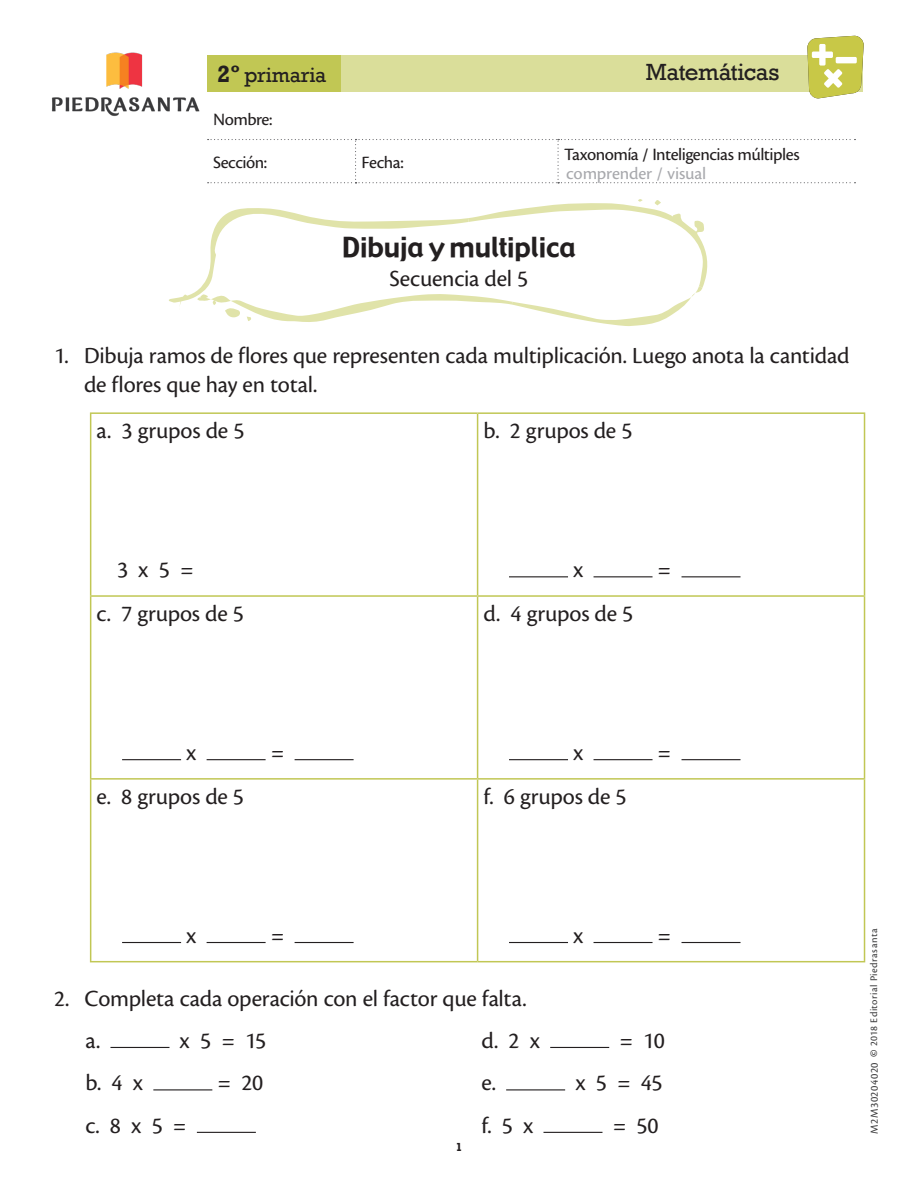
<style>
.page{position:relative;width:918px;height:1188px;background:#fff}
.page>*{position:absolute;margin:0;border:0;box-sizing:border-box;transform-origin:0 0}
.Titulo{font:27px "Gadget";letter-spacing:-.005em;color:#231f20}
.Subtituo{font:24px/28.8px "Cronos Pro";letter-spacing:-.01em;color:#231f20}
.t1{font:24px "Rockwell";letter-spacing:-.015em;color:#231f20}
.t2{font:21px "Rockwell";letter-spacing:-.005em;color:#231f20}
.t3{font:18px "Cronos Pro Capt";letter-spacing:-.03em;color:#231f20}
.Nombre_alumno{font:18px "Cronos Pro Capt";letter-spacing:-.01em;color:#a8a9ad}
.No__pagina{font:700 12px "Rockwell";color:#231f20}
._2014_Editorial_Pie{font:11.25px "Cronos Pro Capt";letter-spacing:.04em;color:#3e3e3f}
.t4{font:10.5px "Cronos Pro Capt";letter-spacing:.04em;color:#3e3e3f}
.s1{font-weight:700;font-size:24px}
.s2{font-family:"Cronos Pro";font-weight:700}
</style>
<div class="page">
<svg style="left:208px;top:139px;width:648px;height:44px"></svg>
<svg style="left:169px;top:199px;width:539px;height:127px"></svg>
<img style="left:51px;top:52px;width:149px;height:64px">
<svg style="left:207px;top:36px;width:657px;height:62px"></svg>
<hr style="left:110px;top:1047px;width:59px;height:1px;background:#231f20">
<hr style="left:153px;top:1089px;width:59px;height:1px;background:#231f20">
<hr style="left:197px;top:1132px;width:59px;height:1px;background:#231f20">
<hr style="left:550px;top:1047px;width:59px;height:1px;background:#231f20">
<hr style="left:506px;top:1089px;width:59px;height:1px;background:#231f20">
<hr style="left:544px;top:1132px;width:58px;height:1px;background:#231f20">
<hr style="left:478px;top:412px;width:387px;height:2px;background:#c1c754">
<hr style="left:864px;top:414px;width:1px;height:181px;background:#c1c754">
<hr style="left:478px;top:595px;width:387px;height:2px;background:#c1c754">
<hr style="left:864px;top:597px;width:1px;height:181px;background:#c1c754">
<hr style="left:478px;top:778px;width:387px;height:2px;background:#c1c754">
<hr style="left:864px;top:780px;width:1px;height:181px;background:#c1c754">
<hr style="left:478px;top:961px;width:387px;height:1px;background:#c1c754">
<hr style="left:90px;top:412px;width:388px;height:2px;background:#c1c754">
<hr style="left:90px;top:414px;width:1px;height:181px;background:#c1c754">
<hr style="left:477px;top:414px;width:1px;height:181px;background:#c1c754">
<hr style="left:90px;top:595px;width:388px;height:2px;background:#c1c754">
<hr style="left:90px;top:597px;width:1px;height:181px;background:#c1c754">
<hr style="left:477px;top:597px;width:1px;height:181px;background:#c1c754">
<hr style="left:90px;top:778px;width:388px;height:2px;background:#c1c754">
<hr style="left:90px;top:780px;width:1px;height:181px;background:#c1c754">
<hr style="left:477px;top:780px;width:1px;height:181px;background:#c1c754">
<hr style="left:90px;top:961px;width:388px;height:1px;background:#c1c754">
<hr style="left:509px;top:576px;width:59px;height:1px;background:#231f20">
<hr style="left:594px;top:576px;width:59px;height:1px;background:#231f20">
<hr style="left:682px;top:576px;width:59px;height:1px;background:#231f20">
<hr style="left:122px;top:759px;width:59px;height:1px;background:#231f20">
<hr style="left:207px;top:759px;width:59px;height:1px;background:#231f20">
<hr style="left:295px;top:759px;width:59px;height:1px;background:#231f20">
<hr style="left:509px;top:759px;width:59px;height:1px;background:#231f20">
<hr style="left:594px;top:759px;width:59px;height:1px;background:#231f20">
<hr style="left:682px;top:759px;width:59px;height:1px;background:#231f20">
<hr style="left:122px;top:942px;width:59px;height:1px;background:#231f20">
<hr style="left:207px;top:942px;width:59px;height:1px;background:#231f20">
<hr style="left:295px;top:942px;width:59px;height:1px;background:#231f20">
<hr style="left:509px;top:942px;width:59px;height:1px;background:#231f20">
<hr style="left:594px;top:942px;width:59px;height:1px;background:#231f20">
<hr style="left:682px;top:942px;width:59px;height:1px;background:#231f20">
<p class="t2" style="left:217px;top:63px;width:111px"><span class="s1">2º</span> primaria</p>
<p class="t1" style="left:646px;top:59px;width:135px">Matemáticas</p>
<p class="t3" style="left:213px;top:109px;width:61px">Nombre:</p>
<p class="t3" style="left:213px;top:152px;width:56px">Sección:</p>
<p class="t3" style="left:362px;top:152px;width:44px">Fecha:</p>
<p class="t3" style="left:564px;top:144px;width:237px">Taxonomía / Inteligencias múltiples</p>
<p class="Nombre_alumno" style="left:566px;top:163px;width:142px">comprender / visual</p>
<p class="Titulo" style="left:342px;top:230px;width:235px">Dibuja y multiplica</p>
<p class="Subtituo" style="left:390px;top:264px;width:140px">Secuencia del 5</p>
<p class="Subtituo" style="left:84px;top:342px;width:767px;text-indent:-30px">1. Dibuja ramos de flores que representen cada multiplicación. Luego anota la cantidad de flores que hay en total.</p>
<p class="Subtituo" style="left:97px;top:416px;width:149px">a. 3 grupos de 5</p>
<p class="Subtituo" style="left:484px;top:416px;width:150px">b. 2 grupos de 5</p>
<p class="Subtituo" style="left:117px;top:556px;width:78px">3 x 5 =</p>
<p class="Subtituo" style="left:573px;top:556px;width:12px">x</p>
<p class="Subtituo" style="left:658px;top:556px;width:15px">=</p>
<p class="Subtituo" style="left:97px;top:599px;width:149px">c. 7 grupos de 5</p>
<p class="Subtituo" style="left:484px;top:599px;width:151px">d. 4 grupos de 5</p>
<p class="Subtituo" style="left:186px;top:738px;width:12px">x</p>
<p class="Subtituo" style="left:271px;top:738px;width:15px">=</p>
<p class="Subtituo" style="left:573px;top:738px;width:12px">x</p>
<p class="Subtituo" style="left:658px;top:738px;width:15px">=</p>
<p class="Subtituo" style="left:97px;top:782px;width:149px">e. 8 grupos de 5</p>
<p class="Subtituo" style="left:484px;top:782px;width:145px">f. 6 grupos de 5</p>
<p class="Subtituo" style="left:186px;top:921px;width:12px">x</p>
<p class="Subtituo" style="left:271px;top:921px;width:15px">=</p>
<p class="Subtituo" style="left:573px;top:921px;width:12px">x</p>
<p class="Subtituo" style="left:658px;top:921px;width:15px">=</p>
<p class="Subtituo" style="left:54px;top:985px;width:474px">2. Completa cada operación con el factor que falta.</p>
<p class="Subtituo" style="left:85px;top:1026px;width:16px">a.</p>
<p class="Subtituo" style="left:180px;top:1026px;width:88px">x 5 = 15</p>
<p class="Subtituo" style="left:85px;top:1069px;width:59px">b. 4 x</p>
<p class="Subtituo" style="left:217px;top:1069px;width:47px">= 20</p>
<p class="Subtituo" style="left:85px;top:1111px;width:103px">c. 8 x 5 =</p>
<p class="Subtituo" style="left:482px;top:1026px;width:60px">d. 2 x</p>
<p class="Subtituo" style="left:619px;top:1026px;width:47px">= 10</p>
<p class="Subtituo" style="left:482px;top:1069px;width:16px">e.</p>
<p class="Subtituo" style="left:575px;top:1069px;width:89px">x 5 = 45</p>
<p class="Subtituo" style="left:482px;top:1111px;width:53px">f. 5 x</p>
<p class="Subtituo" style="left:613px;top:1111px;width:47px">= 50</p>
<p class="No__pagina" style="left:456px;top:1139px;width:8px">1</p>
<p class="t4" style="left:868px;top:1057px;width:130px;rotate:-90deg"><span class="s2">©</span> 2018 Editorial Piedrasanta</p>
<p class="_2014_Editorial_Pie" style="left:868px;top:1134px;width:73px;rotate:-90deg">M2M30204020</p>
</div>
